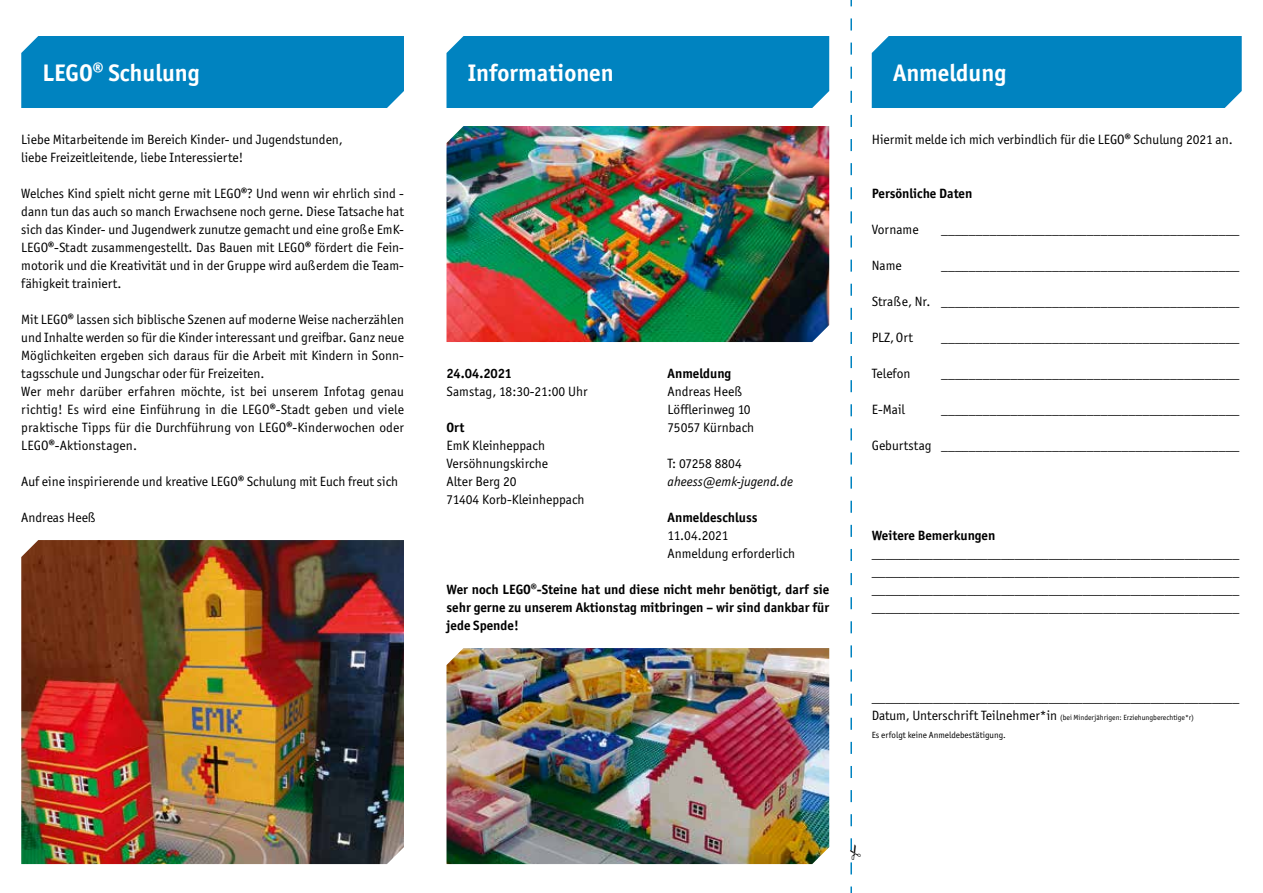
<style>
.page{position:relative;width:1263px;height:893px;background:#fff}
.page>*{position:absolute;margin:0;border:0;box-sizing:border-box;transform-origin:0 0}
.t1{font:700 24px "Officina Sans ITC Std";color:#fff}
.t2{font:13.5px/18px "Officina Sans ITC Std";color:#000}
.t3{font:700 13.5px/18px "Officina Sans ITC Std";color:#000;text-align:justify}
.t4{font:italic 13.5px "Officina Sans ITC Std";color:#000}
.t5{font:9px "Officina Sans ITC Std";color:#000}
.t6{font:7.5px "Officina Sans ITC Std";color:#000}
.s1{font-weight:700}
.s2{font-size:13.5px}
</style>
<div class="page">
<div style="left:21px;top:36px;width:383px;height:72px;background:#0083c0"></div>
<div style="left:446px;top:36px;width:383px;height:72px;background:#0083c0"></div>
<div style="left:872px;top:36px;width:370px;height:72px;background:#0083c0"></div>
<img style="left:21px;top:540px;width:383px;height:324px">
<img style="left:446px;top:126px;width:383px;height:216px">
<img style="left:446px;top:648px;width:383px;height:216px">
<svg style="left:850px;top:0;width:2px;height:893px"></svg>
<h1 class="t1" style="left:43px;top:58px;width:159px">LEGO® Schulung</h1>
<h1 class="t1" style="left:468px;top:58px;width:147px">Informationen</h1>
<h1 class="t1" style="left:893px;top:58px;width:115px">Anmeldung</h1>
<p class="t2" style="left:21px;top:130px;width:323px">Liebe Mitarbeitende im Bereich Kinder- und Jugendstunden, liebe Freizeitleitende, liebe Interessierte!</p>
<p class="t2" style="left:21px;top:184px;width:384px;text-align:justify">Welches Kind spielt nicht gerne mit LEGO<span class="s1">®</span>? Und wenn wir ehrlich sind - dann tun das auch so manch Erwachsene noch gerne. Diese Tatsache hat sich das Kinder- und Jugendwerk zunutze gemacht und eine große EmK-LEGO<span class="s1">®</span>-Stadt zusammengestellt. Das Bauen mit LEGO<span class="s1">®</span> fördert die Fein&shy;motorik und die Kreativität und in der Gruppe wird außerdem die Team&shy;fähigkeit trainiert.</p>
<p class="t2" style="left:21px;top:310px;width:384px">Mit LEGO<span class="s1">®</span> lassen sich biblische Szenen auf moderne Weise nacherzählen und Inhalte werden so für die Kinder interessant und greifbar. Ganz neue Möglichkeiten ergeben sich daraus für die Arbeit mit Kindern in Sonn&shy;tagsschule und Jungschar oder für Freizeiten.<br>Wer mehr darüber erfahren möchte, ist bei unserem Infotag genau richtig! Es wird eine Einführung in die LEGO<span class="s1">®</span>-Stadt geben und viele praktische Tipps für die Durchführung von LEGO<span class="s1">®</span>-Kinderwochen oder LEGO<span class="s1">®</span>-Aktionstagen.</p>
<p class="t2" style="left:21px;top:472px;width:378px">Auf eine inspirierende und kreative LEGO<span class="s1">®</span> Schulung mit Euch freut sich</p>
<p class="t2" style="left:21px;top:508px;width:76px">Andreas Heeß</p>
<p class="t3" style="left:446px;top:364px;width:67px">24.04.2021</p>
<p class="t2" style="left:446px;top:382px;width:143px">Samstag, 18:30-21:00 Uhr</p>
<p class="t3" style="left:446px;top:418px;width:19px">Ort</p>
<p class="t2" style="left:446px;top:436px;width:140px">EmK Kleinheppach<br>Versöhnungskirche<br>Alter Berg 20<br>71404 Korb-Kleinheppach</p>
<p class="t3" style="left:668px;top:364px;width:65px">Anmeldung</p>
<p class="t2" style="left:668px;top:382px;width:88px">Andreas Heeß<br>Löfflerinweg 10<br>75057 Kürnbach</p>
<p class="t2" style="left:668px;top:454px;width:76px">T: 07258 8804</p>
<p class="t4" style="left:668px;top:474px;width:127px">aheess@emk-jugend.de</p>
<p class="t3" style="left:668px;top:508px;width:91px">Anmeldeschluss</p>
<p class="t2" style="left:668px;top:526px;width:129px">11.04.2021<br>Anmeldung erforderlich</p>
<p class="t3" style="left:446px;top:580px;width:384px">Wer noch LEGO®-Steine hat und diese nicht mehr benötigt, darf sie sehr gerne zu unserem Aktionstag mitbringen – wir sind dankbar für jede Spende!</p>
<p class="t2" style="left:872px;top:130px;width:363px">Hiermit melde ich mich verbindlich für die LEGO<span class="s1">®</span> Schulung 2021 an.</p>
<p class="t3" style="left:872px;top:184px;width:102px">Persönliche Daten</p>
<p class="t2" style="left:872px;top:220px;width:48px">Vorname</p>
<p class="t2" style="left:941px;top:220px;width:300px">___________________________________________</p>
<p class="t2" style="left:872px;top:256px;width:31px">Name</p>
<p class="t2" style="left:941px;top:256px;width:300px">___________________________________________</p>
<p class="t2" style="left:872px;top:292px;width:369px">Straße, Nr. ___________________________________________</p>
<p class="t2" style="left:872px;top:328px;width:43px">PLZ,Ort</p>
<p class="t2" style="left:941px;top:328px;width:300px">___________________________________________</p>
<p class="t2" style="left:872px;top:364px;width:40px">Telefon</p>
<p class="t2" style="left:941px;top:364px;width:300px">___________________________________________</p>
<p class="t2" style="left:872px;top:400px;width:35px">E-Mail</p>
<p class="t2" style="left:941px;top:400px;width:300px">___________________________________________</p>
<p class="t2" style="left:872px;top:436px;width:369px">Geburtstag ___________________________________________</p>
<p class="t3" style="left:872px;top:526px;width:125px">Weitere Bemerkungen</p>
<p class="t2" style="left:872px;top:544px;width:369px;text-align:justify">______________________________________________________ ______________________________________________________ ______________________________________________________ ______________________________________________________</p>
<p class="t2" style="left:872px;top:688px;width:369px">______________________________________________________</p>
<p class="t6" style="left:872px;top:713px;width:324px"><span class="s2">Datum, Unterschrift Teilnehmer*in</span> (bei Minderjährigen: Erziehungberechtige*r)</p>
<p class="t5" style="left:872px;top:730px;width:136px">Es erfolgt keine Anmeldebestätigung.</p>
</div>
